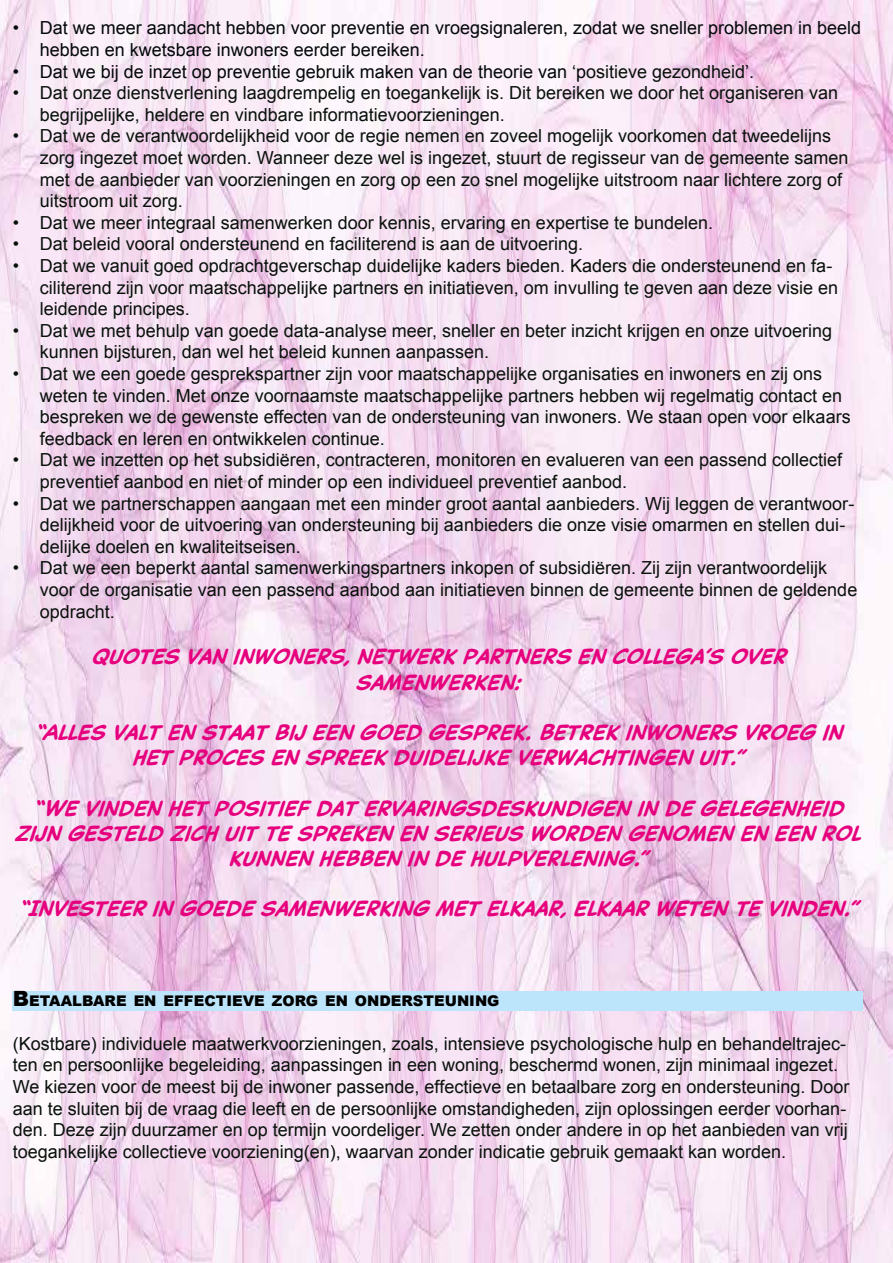
<style>
.page{position:relative;width:893px;height:1263px;background:#fff}
.page>*{position:absolute;margin:0;border:0;box-sizing:border-box;transform-origin:0 0}
.t1{font:italic 700 21px/25.2px "Captain Comic";letter-spacing:.015em;color:#e6007d;text-align:center}
.t2{font:18px/21.6px "Arial";color:#09110b}
.t3{font:18px/21.6px "Arial";color:#03080a}
.t4{font:900 14.7px "Arial";color:#000}
.s1{color:#09110b}
.s2{font-size:21px}
</style>
<div class="page">
<img style="left:0;top:0;width:893px;height:1263px">
<div style="left:13px;top:991px;width:850px;height:20px;background:#bce4fa"></div>
<p class="t3" style="left:40px;top:17px;width:823px;text-indent:-27px">• Dat we meer aandacht hebben voor preventie en vroegsignaleren, zodat we sneller problemen in beeld hebben en kwetsbare inwoners eerder bereiken.</p>
<p class="t3" style="left:13px;top:61px;width:743px">• Dat we bij de inzet op preventie gebruik maken van de theorie van ‘p<span class="s1">ositieve gezondheid’.</span></p>
<p class="t2" style="left:40px;top:82px;width:800px;text-indent:-27px">• Dat onze dienstverlening laagdrempelig en toegankelijk is. Dit bereiken we door het organiseren van begrijpelijke, heldere en vindbare informatievoorzieningen.</p>
<p class="t2" style="left:40px;top:125px;width:810px;text-indent:-27px">• Dat we de verantwoordelijkheid voor de regie nemen en zoveel mogelijk voorkomen dat tweedelijns zorg ingezet moet worden. Wanneer deze wel is ingezet, stuurt de regisseur van de gemeente samen met de aanbieder van voorzieningen en zorg op een zo snel mogelijke uitstroom naar lichtere zorg of uitstroom uit zorg.</p>
<p class="t2" style="left:13px;top:212px;width:702px">• Dat we meer integraal samenwerken door kennis, ervaring en expertise te bundelen.</p>
<p class="t2" style="left:13px;top:233px;width:572px">• Dat beleid vooral ondersteunend en faciliterend is aan de uitvoering.</p>
<p class="t2" style="left:40px;top:255px;width:800px;text-indent:-27px">• Dat we vanuit goed opdrachtgeverschap duidelijke kaders bieden. Kaders die ondersteunend en fa&shy;ciliterend zijn voor maatschappelijke partners en initiatieven, om invulling te geven aan deze visie en leidende principes.</p>
<p class="t2" style="left:40px;top:320px;width:794px;text-indent:-27px">• Dat we met behulp van goede data-analyse meer, sneller en beter inzicht krijgen en onze uitvoering kunnen bijsturen, dan wel het beleid kunnen aanpassen.</p>
<p class="t2" style="left:40px;top:363px;width:812px;text-indent:-27px">• Dat we een goede gesprekspartner zijn voor maatschappelijke organisaties en inwoners en zij ons weten te vinden. Met onze voornaamste maatschappelijke partners hebben wij regelmatig contact en bespreken we de gewenste effecten van de ondersteuning van inwoners. We staan open voor elkaars feedback en leren en ontwikkelen continue.</p>
<p class="t2" style="left:40px;top:449px;width:804px;text-indent:-27px">• Dat we inzetten op het subsidiëren, contracteren, monitoren en evalueren van een passend collectief preventief aanbod en niet of minder op een individueel preventief aanbod.</p>
<p class="t2" style="left:40px;top:493px;width:816px;text-indent:-27px">• Dat we partnerschappen aangaan met een minder groot aantal aanbieders. Wij leggen de verantwoor&shy;delijkheid voor de uitvoering van ondersteuning bij aanbieders die onze visie omarmen en stellen dui&shy;delijke doelen en kwaliteitseisen.</p>
<p class="t2" style="left:40px;top:557px;width:819px;text-indent:-27px">• Dat we een beperkt aantal samenwerkingspartners inkopen of subsidiëren. Zij zijn verantwoordelijk voor de organisatie van een passend aanbod aan initiatieven binnen de gemeente binnen de geldende opdracht.</p>
<p class="t1" style="left:91px;top:644px;width:696px">QUOTES VAN INWONERS, NETWERK PARTNERS EN COLLEGA’S OVER<br>SAMENWERKEN:</p>
<p class="t1" style="left:34px;top:719px;width:809px">“ALLES VALT EN STAAT BIJ EEN GOED GESPREK. BETREK INWONERS VROEG IN<br>HET PROCES EN SPREEK DUIDELIJKE VERWACHTINGEN UIT.”</p>
<p class="t1" style="left:14px;top:795px;width:848px">“WE VINDEN HET POSITIEF DAT ERVARINGSDESKUNDIGEN IN DE GELEGENHEID<br>ZIJN GESTELD ZICH UIT TE SPREKEN EN SERIEUS WORDEN GENOMEN EN EEN ROL<br>KUNNEN HEBBEN IN DE HULPVERLENING.”</p>
<p class="t1" style="left:18px;top:896px;width:841px">“INVESTEER IN GOEDE SAMENWERKING MET ELKAAR, ELKAAR WETEN TE VINDEN.”</p>
<p class="t4" style="left:13px;top:990px;width:488px"><span class="s2">B</span>ETAALBARE EN EFFECTI EVE ZORG EN ONDERSTEUNI NG</p>
<p class="t2" style="left:13px;top:1033px;width:838px">(Kostbare) individuele maatwerkvoorzieningen, zoals, intensieve psychologische hulp en behandeltrajec&shy;ten en persoonlijke begeleiding, aanpassingen in een woning, beschermd wonen, zijn minimaal ingezet.<br>We kiezen voor de meest bij de inwoner passende, effectieve en betaalbare zorg en ondersteuning. Door aan te sluiten bij de vraag die leeft en de persoonlijke omstandigheden, zijn oplossingen eerder voorhan&shy;den. Deze zijn duurzamer en op termijn voordeliger. We zetten onder andere in op het aanbieden van vrij toegankelijke collectieve voorziening(en), waarvan zonder indicatie gebruik gemaakt kan worden.</p>
</div>
